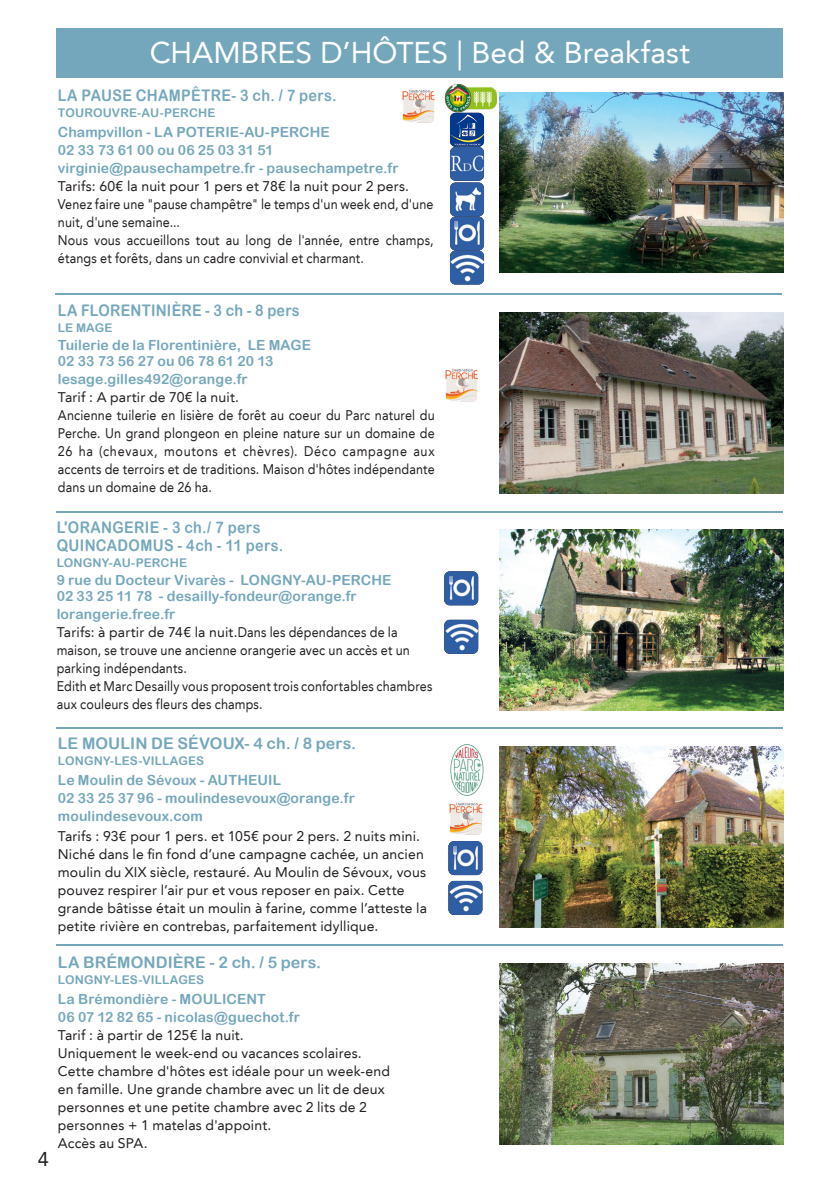
<style>
.page{position:relative;width:840px;height:1191px;background:#fff}
.page>*{position:absolute;margin:0;border:0;box-sizing:border-box;transform-origin:0 0}
.t1{font:30px "Avenir LT";color:#fff}
.t2{font:20px "Avenir LT";color:#231f20}
.Texte_Hébergements{font:16px "Arial Rounded MT Bold";letter-spacing:.015em;color:#75a7bc;scale:.9 1}
.Texte_Hébergements-2{font:16px "Arial Rounded MT Bold";letter-spacing:.015em;color:#75a7bc}
.Texte_Hébergements-3{font:14px/18px "Avenir LT";letter-spacing:.01em;color:#231f20}
.Texte_Hébergements-4{font:14px/18px "Avenir LT";letter-spacing:.01em;color:#231f20;scale:.9 1}
.t3{font:14px "Arial Rounded MT Bold";letter-spacing:.005em;color:#75a7bc}
.Texte_Hébergements-5{font:12px "Arial Rounded MT Bold";letter-spacing:.01em;color:#75a7bc}
</style>
<div class="page">
<img style="left:499px;top:92px;width:283px;height:181px">
<img style="left:499px;top:312px;width:283px;height:181px">
<img style="left:499px;top:529px;width:283px;height:181px">
<img style="left:499px;top:746px;width:283px;height:181px">
<img style="left:499px;top:964px;width:283px;height:180px">
<hr style="left:56px;top:293px;width:725px;height:2px;background:#75a7bc">
<hr style="left:57px;top:511px;width:725px;height:1px;background:#75a7bc">
<hr style="left:57px;top:727px;width:725px;height:1px;background:#75a7bc">
<hr style="left:57px;top:944px;width:725px;height:2px;background:#75a7bc">
<div style="left:57px;top:28px;width:725px;height:50px;background:#75a7bc"></div>
<img style="left:445px;top:368px;width:33px;height:34px">
<img style="left:450px;top:113px;width:33px;height:171px">
<svg style="left:449px;top:113px;width:34px;height:34px"></svg>
<svg style="left:449px;top:147px;width:34px;height:34px"></svg>
<img style="left:402px;top:89px;width:32px;height:34px">
<img style="left:444px;top:84px;width:53px;height:29px">
<img style="left:444px;top:571px;width:34px;height:34px">
<img style="left:450px;top:744px;width:33px;height:51px">
<img style="left:449px;top:802px;width:33px;height:33px">
<img style="left:448px;top:841px;width:34px;height:34px">
<img style="left:448px;top:881px;width:34px;height:34px">
<svg style="left:449px;top:250px;width:34px;height:34px"></svg>
<img style="left:444px;top:620px;width:34px;height:34px">
<svg style="left:449px;top:182px;width:34px;height:34px"></svg>
<p class="t1" style="left:150px;top:35px;width:541px">CHAMBRES D’HÔTES | Bed &amp; Breakfast</p>
<p class="Texte_Hébergements" style="left:58px;top:85px;width:311px">LA PAUSE CHAMPÊTRE- 3 ch. / 7 pers.</p>
<p class="Texte_Hébergements-5" style="left:58px;top:105px;width:159px">TOUROUVRE-AU-PERCHE</p>
<p class="t3" style="left:58px;top:123px;width:273px">Champvillon - LA POTERIE-AU-PERCHE</p>
<p class="t3" style="left:58px;top:141px;width:217px">02 33 73 61 00 ou 06 25 03 31 51</p>
<p class="t3" style="left:58px;top:159px;width:342px">virginie@pausechampetre.fr - pausechampetre.fr</p>
<p class="Texte_Hébergements-3" style="left:58px;top:177px;width:352px">Tarifs: 60€ la nuit pour 1 pers et 78€ la nuit pour 2 pers.</p>
<p class="Texte_Hébergements-4" style="left:58px;top:195px;width:419px">Venez faire une "pause champêtre" le temps d'un week end, d'une nuit, d'une semaine...</p>
<p class="Texte_Hébergements-4" style="left:58px;top:231px;width:419px">Nous vous accueillons tout au long de l'année, entre champs, étangs et forêts, dans un cadre convivial et charmant.</p>
<p class="Texte_Hébergements" style="left:58px;top:301px;width:270px">LA FLORENTINIÈRE - 3 ch - 8 pers</p>
<p class="Texte_Hébergements-5" style="left:58px;top:321px;width:56px">LE MAGE</p>
<p class="t3" style="left:58px;top:337px;width:254px">Tuilerie de la Florentinière, LE MAGE</p>
<p class="t3" style="left:58px;top:353px;width:217px">02 33 73 56 27 ou 06 78 61 20 13</p>
<p class="t3" style="left:58px;top:371px;width:191px">lesage.gilles492@orange.fr</p>
<p class="Texte_Hébergements-3" style="left:58px;top:388px;width:182px">Tarif : A partir de 70€ la nuit.</p>
<p class="Texte_Hébergements-4" style="left:58px;top:406px;width:420px;text-align:justify">Ancienne tuilerie en lisière de forêt au coeur du Parc naturel du Perche. Un grand plongeon en pleine nature sur un domaine de 26 ha (chevaux, moutons et chèvres). Déco campagne aux accents de terroirs et de traditions. Maison d'hôtes indépendante dans un domaine de 26 ha.</p>
<p class="Texte_Hébergements" style="left:57px;top:518px;width:228px">L'ORANGERIE - 3 ch./ 7 pers</p>
<p class="Texte_Hébergements" style="left:57px;top:536px;width:253px">QUINCADOMUS - 4ch - 11 pers.</p>
<p class="Texte_Hébergements-5" style="left:57px;top:556px;width:132px">LONGNY-AU-PERCHE</p>
<p class="t3" style="left:57px;top:572px;width:336px">9 rue du Docteur Vivarès - LONGNY-AU-PERCHE</p>
<p class="t3" style="left:57px;top:588px;width:301px">02 33 25 11 78 - desailly-fondeur@orange.fr</p>
<p class="t3" style="left:57px;top:606px;width:120px">lorangerie.free.fr</p>
<p class="Texte_Hébergements-3" style="left:57px;top:623px;width:354px">Tarifs: à partir de 74€ la nuit.Dans les dépendances de la maison, se trouve une ancienne orangerie avec un accès et un parking indépendants.</p>
<p class="Texte_Hébergements-4" style="left:57px;top:677px;width:419px">Edith et Marc Desailly vous proposent trois confortables chambres aux couleurs des fleurs des champs.</p>
<h2 class="t2" style="left:38px;top:1147px;width:13px">4</h2>
<p class="Texte_Hébergements-2" style="left:58px;top:734px;width:300px">LE MOULIN DE SÉVOUX- 4 ch. / 8 pers.</p>
<p class="Texte_Hébergements-5" style="left:58px;top:753px;width:148px">LONGNY-LES-VILLAGES</p>
<p class="t3" style="left:58px;top:771px;width:225px">Le Moulin de Sévoux - AUTHEUIL</p>
<p class="t3" style="left:58px;top:789px;width:298px">02 33 25 37 96 - moulindesevoux@orange.fr</p>
<p class="t3" style="left:58px;top:807px;width:146px">moulindesevoux.com</p>
<p class="Texte_Hébergements-3" style="left:58px;top:827px;width:363px">Tarifs : 93€ pour 1 pers. et 105€ pour 2 pers. 2 nuits mini.</p>
<p class="Texte_Hébergements-3" style="left:58px;top:845px;width:370px">Niché dans le fin fond d’une campagne cachée, un ancien moulin du XIX siècle, restauré. Au Moulin de Sévoux, vous pouvez respirer l’air pur et vous reposer en paix. Cette grande bâtisse était un moulin à farine, comme l’atteste la petite rivière en contrebas, parfaitement idyllique.</p>
<p class="Texte_Hébergements-2" style="left:58px;top:952px;width:265px">LA BRÉMONDIÈRE - 2 ch. / 5 pers.</p>
<p class="Texte_Hébergements-5" style="left:58px;top:972px;width:148px">LONGNY-LES-VILLAGES</p>
<p class="t3" style="left:58px;top:990px;width:209px">La Brémondière - MOULICENT</p>
<p class="t3" style="left:58px;top:1008px;width:243px">06 07 12 82 65 - nicolas@guechot.fr</p>
<p class="Texte_Hébergements-3" style="left:58px;top:1026px;width:187px">Tarif : à partir de 125€ la nuit.</p>
<p class="Texte_Hébergements-3" style="left:58px;top:1044px;width:305px">Uniquement le week-end ou vacances scolaires.</p>
<p class="Texte_Hébergements-3" style="left:58px;top:1062px;width:333px">Cette chambre d'hôtes est idéale pour un week-end en famille. Une grande chambre avec un lit de deux personnes et une petite chambre avec 2 lits de 2 personnes + 1 matelas d'appoint.</p>
<p class="Texte_Hébergements-3" style="left:58px;top:1134px;width:91px">Accès au SPA.</p>
</div>
